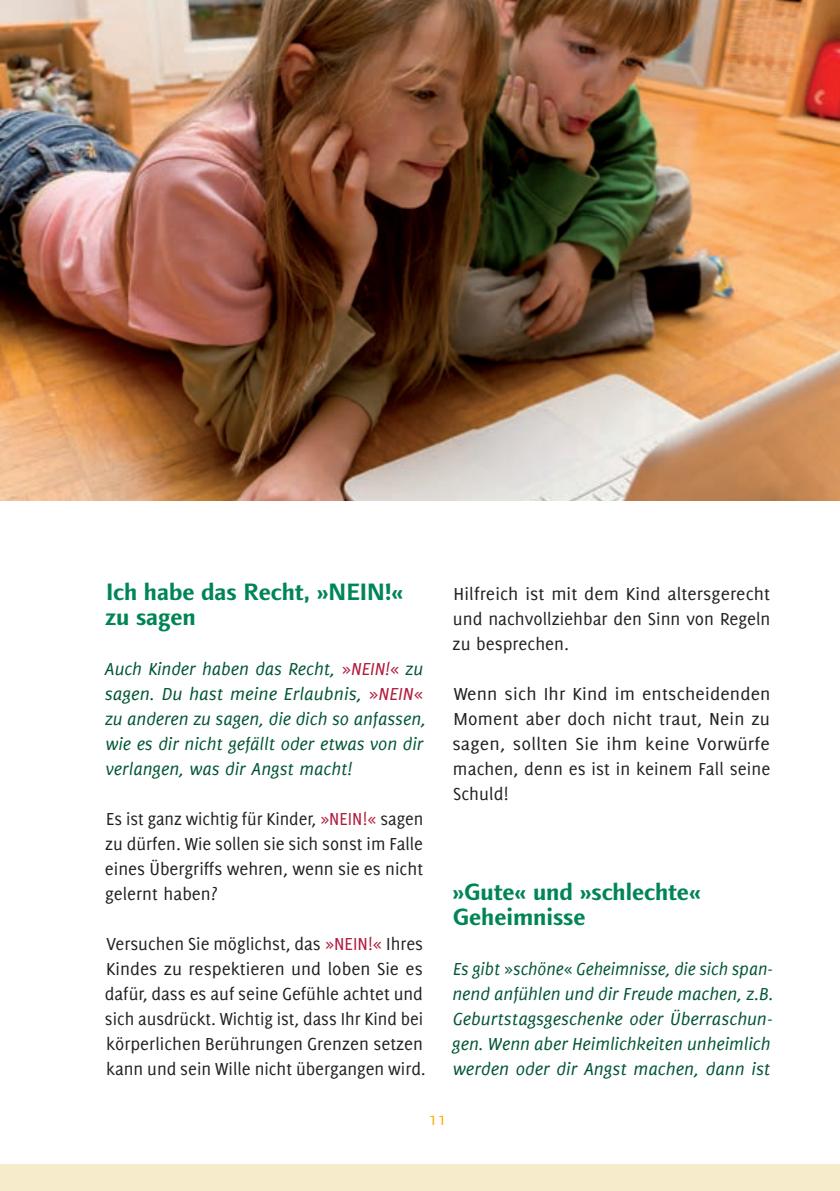
<style>
.page{position:relative;width:840px;height:1191px;background:#fff}
.page>*{position:absolute;margin:0;border:0;box-sizing:border-box;transform-origin:0 0}
.t1{font:700 24px/25px "Linotype Finnegan";color:#008555}
.t2{font:19px/25px "Delicious";color:#231f20;text-align:justify}
.t3{font:19px/25px "Delicious";color:#231f20;text-align:justify;scale:1.04 1}
.t4{font:italic 19px/25px "Delicious";color:#053;scale:.96 1}
.t5{font:italic 19px/25px "Delicious";color:#053}
.t6{font:19px "Delicious";color:#fbaf25}
.s1{color:#b11b3c}
</style>
<div class="page">
<div style="left:0;top:1164px;width:839px;height:27px;background:#f6ebcb"></div>
<img style="left:0;top:0;width:839px;height:500px">
<p class="t1" style="left:105px;top:580px;width:299px">Ich habe das Recht, »NEIN!« zu sagen</p>
<p class="t5" style="left:105px;top:656px;width:323px">Auch Kinder haben das Recht, <span class="s1">»NEIN!«</span> zu sagen. Du hast meine Erlaubnis, <span class="s1">»NEIN« </span>zu anderen zu sagen, die dich so anfassen, wie es dir nicht gefällt oder etwas von dir verlangen, was dir Angst macht!</p>
<p class="t2" style="left:105px;top:806px;width:319px">Es ist ganz wichtig für Kinder, <span class="s1">»NEIN!«</span> sagen zu dürfen. Wie sollen sie sich sonst im Falle eines Übergriffs wehren, wenn sie es nicht gelernt haben?</p>
<p class="t2" style="left:105px;top:931px;width:322px;text-align:left">Versuchen Sie möglichst, das <span class="s1">»NEIN!«</span> Ihres Kindes zu respektieren und loben Sie es dafür, dass es auf seine Gefühle achtet und sich ausdrückt. Wichtig ist, dass Ihr Kind bei körperlichen Berührungen Grenzen setzen kann und sein Wille nicht übergangen wird.</p>
<p class="t3" style="left:452px;top:581px;width:307px">Hilfreich ist mit dem Kind altersgerecht und nachvollziehbar den Sinn von Regeln zu besprechen.</p>
<p class="t3" style="left:452px;top:681px;width:307px">Wenn sich Ihr Kind im entscheidenden Moment aber doch nicht traut, Nein zu sagen, sollten Sie ihm keine Vorwürfe machen, denn es ist in keinem Fall seine Schuld!</p>
<p class="t1" style="left:452px;top:880px;width:250px">»Gute« und »schlechte«<br>Geheimnisse</p>
<p class="t4" style="left:452px;top:956px;width:336px">Es gibt »schöne« Geheimnisse, die sich span&shy;nend anfühlen und dir Freude machen, z.B.<br>Geburtstagsgeschenke oder Überraschun&shy;gen. Wenn aber Heimlichkeiten unheimlich werden oder dir Angst machen, dann ist</p>
<p class="t6" style="left:428px;top:1108px;width:19px">11</p>
</div>
